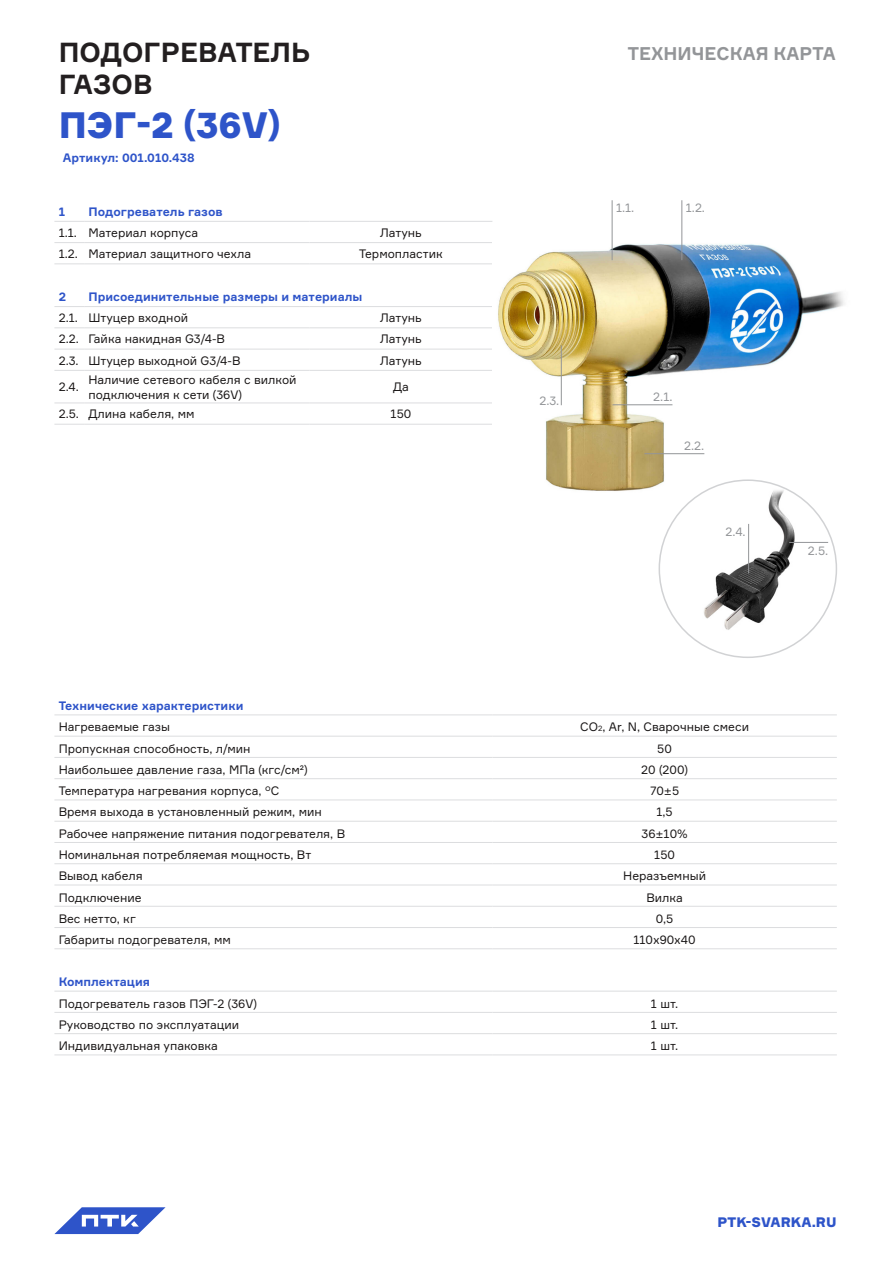
<style>
.page{position:relative;width:893px;height:1263px;background:#fff}
.page>*{position:absolute;margin:0;border:0;box-sizing:border-box;transform-origin:0 0}
.t1{font:900 36px "Formular";color:#2e54c9}
.t2{font:700 27px "Formular";color:#231f20}
.t3{font:700 18px "Formular";color:#939598}
.t4{font:900 13.5px "Formular";letter-spacing:.005em;color:#2e54c9}
.t5{font:12px/14.4px "Formular";color:#1a1717}
.t6{font:700 12px "Formular";color:#2e54c9}
.t7{font:12px "Formular";color:#939598}
.s1{font-size:7.5px}
</style>
<div class="page">
<svg style="left:54px;top:1207px;width:112px;height:27px"></svg>
<hr style="left:54px;top:221px;width:30px;height:1px;background:#dcdddf">
<hr style="left:84px;top:221px;width:226px;height:1px;background:#dcdddf">
<hr style="left:310px;top:221px;width:182px;height:1px;background:#dcdddf">
<hr style="left:54px;top:242px;width:30px;height:1px;background:#dcdddf">
<hr style="left:84px;top:242px;width:226px;height:1px;background:#dcdddf">
<hr style="left:310px;top:242px;width:182px;height:1px;background:#dcdddf">
<hr style="left:54px;top:264px;width:30px;height:1px;background:#dcdddf">
<hr style="left:84px;top:264px;width:226px;height:1px;background:#dcdddf">
<hr style="left:310px;top:264px;width:182px;height:1px;background:#dcdddf">
<hr style="left:54px;top:715px;width:438px;height:1px;background:#dcdddf">
<hr style="left:492px;top:715px;width:345px;height:1px;background:#dcdddf">
<hr style="left:54px;top:736px;width:438px;height:1px;background:#dcdddf">
<hr style="left:492px;top:736px;width:345px;height:1px;background:#dcdddf">
<hr style="left:54px;top:757px;width:438px;height:1px;background:#dcdddf">
<hr style="left:492px;top:757px;width:345px;height:1px;background:#dcdddf">
<hr style="left:54px;top:778px;width:438px;height:1px;background:#dcdddf">
<hr style="left:492px;top:778px;width:345px;height:1px;background:#dcdddf">
<hr style="left:54px;top:800px;width:438px;height:1px;background:#dcdddf">
<hr style="left:492px;top:800px;width:345px;height:1px;background:#dcdddf">
<hr style="left:54px;top:821px;width:438px;height:1px;background:#dcdddf">
<hr style="left:492px;top:821px;width:345px;height:1px;background:#dcdddf">
<hr style="left:54px;top:842px;width:438px;height:1px;background:#dcdddf">
<hr style="left:492px;top:842px;width:345px;height:1px;background:#dcdddf">
<hr style="left:54px;top:863px;width:438px;height:1px;background:#dcdddf">
<hr style="left:492px;top:863px;width:345px;height:1px;background:#dcdddf">
<hr style="left:54px;top:885px;width:438px;height:1px;background:#dcdddf">
<hr style="left:492px;top:885px;width:345px;height:1px;background:#dcdddf">
<hr style="left:54px;top:906px;width:438px;height:1px;background:#dcdddf">
<hr style="left:492px;top:906px;width:345px;height:1px;background:#dcdddf">
<hr style="left:54px;top:927px;width:438px;height:1px;background:#dcdddf">
<hr style="left:492px;top:927px;width:345px;height:1px;background:#dcdddf">
<hr style="left:54px;top:948px;width:438px;height:1px;background:#dcdddf">
<hr style="left:492px;top:948px;width:345px;height:1px;background:#dcdddf">
<hr style="left:54px;top:306px;width:30px;height:1px;background:#dcdddf">
<hr style="left:84px;top:306px;width:226px;height:1px;background:#dcdddf">
<hr style="left:310px;top:306px;width:182px;height:1px;background:#dcdddf">
<hr style="left:54px;top:328px;width:30px;height:1px;background:#dcdddf">
<hr style="left:84px;top:328px;width:226px;height:1px;background:#dcdddf">
<hr style="left:310px;top:328px;width:182px;height:1px;background:#dcdddf">
<hr style="left:54px;top:349px;width:30px;height:1px;background:#dcdddf">
<hr style="left:84px;top:349px;width:226px;height:1px;background:#dcdddf">
<hr style="left:310px;top:349px;width:182px;height:1px;background:#dcdddf">
<hr style="left:54px;top:370px;width:30px;height:1px;background:#dcdddf">
<hr style="left:84px;top:370px;width:226px;height:1px;background:#dcdddf">
<hr style="left:310px;top:370px;width:182px;height:1px;background:#dcdddf">
<hr style="left:54px;top:403px;width:30px;height:1px;background:#dcdddf">
<hr style="left:84px;top:403px;width:226px;height:1px;background:#dcdddf">
<hr style="left:310px;top:403px;width:182px;height:1px;background:#dcdddf">
<hr style="left:54px;top:424px;width:30px;height:1px;background:#dcdddf">
<hr style="left:84px;top:424px;width:226px;height:1px;background:#dcdddf">
<hr style="left:310px;top:424px;width:182px;height:1px;background:#dcdddf">
<hr style="left:54px;top:991px;width:438px;height:1px;background:#dcdddf">
<hr style="left:492px;top:991px;width:345px;height:1px;background:#dcdddf">
<hr style="left:54px;top:1012px;width:438px;height:1px;background:#dcdddf">
<hr style="left:492px;top:1012px;width:345px;height:1px;background:#dcdddf">
<hr style="left:54px;top:1033px;width:438px;height:1px;background:#dcdddf">
<hr style="left:492px;top:1033px;width:345px;height:1px;background:#dcdddf">
<hr style="left:54px;top:1055px;width:438px;height:1px;background:#dcdddf">
<hr style="left:492px;top:1055px;width:345px;height:1px;background:#dcdddf">
<img style="left:498px;top:236px;width:347px;height:262px">
<hr style="left:681px;top:200px;width:1px;height:60px;background:#939598">
<hr style="left:612px;top:200px;width:1px;height:60px;background:#939598">
<hr style="left:612px;top:404px;width:60px;height:1px;background:#939598">
<hr style="left:644px;top:453px;width:60px;height:1px;background:#939598">
<hr style="left:561px;top:345px;width:1px;height:60px;background:#939598">
<img style="left:659px;top:480px;width:177px;height:177px;border-radius:89px">
<hr style="left:748px;top:524px;width:1px;height:49px;background:#939598">
<hr style="left:789px;top:542px;width:39px;height:1px;background:#939598">
<p class="t2" style="left:59px;top:35px;width:253px">ПОДОГРЕВАТЕЛЬ</p>
<p class="t2" style="left:59px;top:68px;width:95px">ГАЗОВ</p>
<p class="t1" style="left:59px;top:103px;width:223px">ПЭГ-2 (36V)</p>
<p class="t6" style="left:63px;top:151px;width:133px">Артикул: 001.010.438</p>
<p class="t6" style="left:59px;top:204px;width:8px">1</p>
<p class="t6" style="left:88px;top:204px;width:136px">Подогреватель газов</p>
<p class="t5" style="left:59px;top:225px;width:20px">1.1.</p>
<p class="t5" style="left:88px;top:225px;width:111px">Материал корпуса</p>
<p class="t5" style="left:380px;top:225px;width:43px">Латунь</p>
<p class="t5" style="left:59px;top:246px;width:21px">1.2.</p>
<p class="t5" style="left:88px;top:246px;width:164px">Материал защитного чехла</p>
<p class="t5" style="left:359px;top:246px;width:85px">Термопластик</p>
<p class="t6" style="left:59px;top:289px;width:9px">2</p>
<p class="t6" style="left:88px;top:289px;width:275px">Присоединительные размеры и материалы</p>
<p class="t5" style="left:59px;top:310px;width:21px">2.1.</p>
<p class="t5" style="left:88px;top:310px;width:101px">Штуцер входной</p>
<p class="t5" style="left:380px;top:310px;width:43px">Латунь</p>
<p class="t5" style="left:59px;top:332px;width:22px">2.2.</p>
<p class="t5" style="left:88px;top:332px;width:138px">Гайка накидная G3/4-B</p>
<p class="t5" style="left:380px;top:332px;width:43px">Латунь</p>
<p class="t5" style="left:59px;top:353px;width:21px">2.3.</p>
<p class="t5" style="left:88px;top:353px;width:154px">Штуцер выходной G3/4-B</p>
<p class="t5" style="left:380px;top:353px;width:43px">Латунь</p>
<p class="t5" style="left:59px;top:380px;width:22px">2.4.</p>
<p class="t5" style="left:88px;top:373px;width:210px">Наличие сетевого кабеля с вилкой подключения к сети (36V)</p>
<p class="t5" style="left:393px;top:380px;width:17px">Да</p>
<p class="t5" style="left:59px;top:407px;width:22px">2.5.</p>
<p class="t5" style="left:88px;top:407px;width:108px">Длина кабеля, мм</p>
<p class="t5" style="left:391px;top:407px;width:22px">150</p>
<h3 class="t3" style="left:628px;top:43px;width:209px">ТЕХНИЧЕСКАЯ КАРТА</h3>
<p class="t7" style="left:616px;top:200px;width:20px">1.1.</p>
<p class="t7" style="left:686px;top:200px;width:21px">1.2.</p>
<p class="t7" style="left:539px;top:394px;width:21px">2.3.</p>
<p class="t7" style="left:653px;top:390px;width:21px">2.1.</p>
<p class="t7" style="left:684px;top:438px;width:22px">2.2.</p>
<p class="t7" style="left:725px;top:524px;width:22px">2.4.</p>
<p class="t7" style="left:808px;top:544px;width:22px">2.5.</p>
<p class="t6" style="left:59px;top:698px;width:186px">Технические характеристики</p>
<p class="t5" style="left:59px;top:720px;width:113px">Нагреваемые газы</p>
<p class="t5" style="left:580px;top:720px;width:170px">CO<span class="s1">2</span>, Аr, N, Сварочные смеси</p>
<p class="t5" style="left:59px;top:741px;width:193px">Пропускная способность, л/мин</p>
<p class="t5" style="left:657px;top:741px;width:16px">50</p>
<p class="t5" style="left:59px;top:762px;width:251px">Наибольшее давление газа, МПа (кгс/см²)</p>
<p class="t5" style="left:641px;top:762px;width:48px">20 (200)</p>
<p class="t5" style="left:59px;top:783px;width:222px">Температура нагревания корпуса, °С</p>
<p class="t5" style="left:650px;top:783px;width:31px">70±5</p>
<p class="t5" style="left:59px;top:805px;width:265px">Время выхода в установленный режим, мин</p>
<p class="t5" style="left:656px;top:805px;width:18px">1,5</p>
<p class="t5" style="left:59px;top:826px;width:288px">Рабочее напряжение питания подогревателя, В</p>
<p class="t5" style="left:641px;top:826px;width:48px">36±10%</p>
<p class="t5" style="left:59px;top:847px;width:254px">Номинальная потребляемая мощность, Вт</p>
<p class="t5" style="left:654px;top:847px;width:22px">150</p>
<p class="t5" style="left:59px;top:868px;width:86px">Вывод кабеля</p>
<p class="t5" style="left:623px;top:868px;width:84px">Неразъемный</p>
<p class="t5" style="left:59px;top:890px;width:84px">Подключение</p>
<p class="t5" style="left:646px;top:890px;width:38px">Вилка</p>
<p class="t5" style="left:59px;top:911px;width:79px">Вес нетто, кг</p>
<p class="t5" style="left:656px;top:911px;width:19px">0,5</p>
<p class="t5" style="left:59px;top:932px;width:174px">Габариты подогревателя, мм</p>
<p class="t5" style="left:633px;top:932px;width:64px">110х90х40</p>
<p class="t6" style="left:59px;top:975px;width:93px">Комплектация</p>
<p class="t5" style="left:59px;top:996px;width:200px">Подогреватель газов ПЭГ-2 (36V)</p>
<p class="t5" style="left:651px;top:996px;width:29px">1 шт.</p>
<p class="t5" style="left:59px;top:1017px;width:182px">Руководство по эксплуатации</p>
<p class="t5" style="left:651px;top:1017px;width:29px">1 шт.</p>
<p class="t5" style="left:59px;top:1038px;width:161px">Индивидуальная упаковка</p>
<p class="t5" style="left:651px;top:1038px;width:29px">1 шт.</p>
<p class="t4" style="left:717px;top:1214px;width:121px">PTK-SVARKA.RU</p>
</div>
